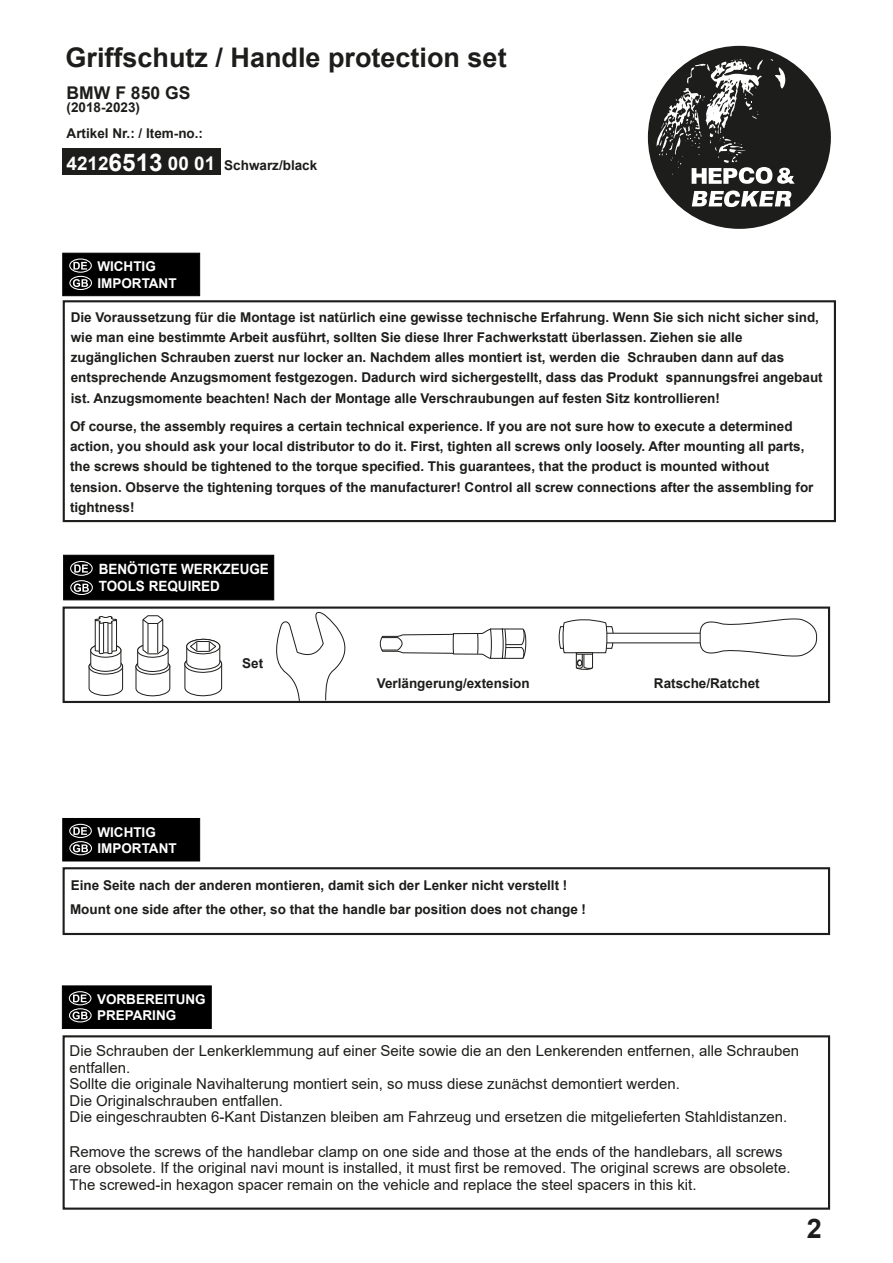
<style>
.page{position:relative;width:893px;height:1263px;background:#fff}
.page>*{position:absolute;margin:0;border:0;box-sizing:border-box;transform-origin:0 0}
.t1{font:700 27px "Arial";color:#1d1d1b}
.t2{font:700 17.55px "Arial";color:#1d1d1b}
.t3{font:15px/16.5px "Arial";color:#1d1d1b}
.t4{font:700 14.1px/17px "Arial";color:#fff;scale:.95 1}
.t5{font:700 13.5px/20.2px "Arial";color:#1d1d1b}
.t6{font:700 13.5px/16.2px "Arial";color:#fff}
.s1{font-size:18.9px;color:#fff}
.s2{font-size:24.3px;color:#fff}
</style>
<div class="page">
<div style="left:648px;top:46px;width:183px;height:183px;background:#1d1d1b;border-radius:50%"></div>
<svg style="left:692px;top:191px;width:99px;height:16px"></svg>
<svg style="left:656px;top:59px;width:139px;height:125px"></svg>
<div style="left:63px;top:300px;width:773px;height:222px;border:2px solid #1d1d1b"></div>
<div style="left:62px;top:253px;width:138px;height:43px;background:#000;border:1px solid #000"></div>
<svg style="left:88px;top:616px;width:36px;height:80px"></svg>
<div style="left:62px;top:818px;width:138px;height:43px;background:#000;border:1px solid #000"></div>
<div style="left:62px;top:148px;width:159px;height:27px;background:#1d1d1b"></div>
<svg style="left:73px;top:262px;width:14px;height:8px"></svg>
<div style="left:69px;top:258px;width:23px;height:15px;border:1px solid #fff;border-radius:50%"></div>
<svg style="left:73px;top:279px;width:15px;height:8px"></svg>
<div style="left:69px;top:276px;width:23px;height:14px;border:1px solid #fff;border-radius:50%"></div>
<div style="left:62px;top:985px;width:150px;height:44px;background:#000;border:1px solid #000"></div>
<svg style="left:73px;top:994px;width:14px;height:8px"></svg>
<div style="left:69px;top:991px;width:22px;height:14px;border:1px solid #fff;border-radius:50%"></div>
<svg style="left:73px;top:1011px;width:15px;height:8px"></svg>
<div style="left:69px;top:1008px;width:23px;height:14px;border:1px solid #fff;border-radius:50%"></div>
<div style="left:63px;top:606px;width:767px;height:97px;border:2px solid #1d1d1b"></div>
<svg style="left:379px;top:628px;width:148px;height:31px"></svg>
<svg style="left:559px;top:619px;width:55px;height:51px"></svg>
<svg style="left:699px;top:618px;width:118px;height:39px"></svg>
<svg style="left:274px;top:611px;width:77px;height:92px"></svg>
<svg style="left:184px;top:638px;width:39px;height:59px"></svg>
<svg style="left:135px;top:615px;width:36px;height:82px"></svg>
<div style="left:63px;top:555px;width:211px;height:45px;background:#000;border:1px solid #000"></div>
<svg style="left:74px;top:564px;width:14px;height:9px"></svg>
<div style="left:70px;top:561px;width:23px;height:15px;border:1px solid #fff;border-radius:50%"></div>
<svg style="left:74px;top:583px;width:15px;height:9px"></svg>
<div style="left:70px;top:580px;width:23px;height:15px;border:1px solid #fff;border-radius:50%"></div>
<div style="left:63px;top:1035px;width:767px;height:175px;border:2px solid #1d1d1b"></div>
<svg style="left:73px;top:827px;width:14px;height:8px"></svg>
<div style="left:69px;top:824px;width:23px;height:14px;border:1px solid #fff;border-radius:50%"></div>
<svg style="left:73px;top:844px;width:15px;height:8px"></svg>
<div style="left:69px;top:841px;width:23px;height:14px;border:1px solid #fff;border-radius:50%"></div>
<div style="left:63px;top:867px;width:767px;height:68px;border:2px solid #1d1d1b"></div>
<h1 class="t1" style="left:66px;top:39px;width:443px">Griffschutz / Handle protection set</h1>
<p class="t2" style="left:67px;top:81px;width:125px">BMW F 850 GS</p>
<p class="t5" style="left:67px;top:95px;width:138px;line-height:25.7px">(2018-2023)<br>Artikel Nr.: / Item-no.:</p>
<p class="t5" style="left:67px;top:155px;width:252px"><span class="s1">4212</span><span class="s2">6513</span> <span class="s1">00 01</span> Schwarz/black</p>
<p class="t6" style="left:97px;top:259px;width:81px">WICHTIG<br>IMPORTANT</p>
<p class="t5" style="left:71px;top:307px;width:753px">Die Voraussetzung für die Montage ist natürlich eine gewisse technische Erfahrung. Wenn Sie sich nicht sicher sind, wie man eine bestimmte Arbeit ausführt, sollten Sie diese Ihrer Fachwerkstatt überlassen. Ziehen sie alle zugänglichen Schrauben zuerst nur locker an. Nachdem alles montiert ist, werden die Schrauben dann auf das entsprechende Anzugsmoment festgezogen. Dadurch wird sichergestellt, dass das Produkt spannungsfrei angebaut ist. Anzugsmomente beachten! Nach der Montage alle Verschraubungen auf festen Sitz kontrollieren!</p>
<p class="t5" style="left:70px;top:416px;width:745px">Of course, the assembly requires a certain technical experience. If you are not sure how to execute a determined action, you should ask your local distributor to do it. First, tighten all screws only loosely. After mounting all parts, the screws should be tightened to the torque specified. This guarantees, that the product is mounted without tension. Observe the tightening torques of the manufacturer! Control all screw connections after the assembling for tightness!</p>
<p class="t4" style="left:99px;top:561px;width:181px">BENÖTIGTE WERKZEUGE<br>TOOLS REQUIRED</p>
<p class="t6" style="left:97px;top:824px;width:81px">WICHTIG<br>IMPORTANT</p>
<p class="t5" style="left:242px;top:653px;width:23px">Set</p>
<p class="t5" style="left:377px;top:674px;width:155px">Verlängerung/extension</p>
<p class="t5" style="left:654px;top:674px;width:107px">Ratsche/Ratchet</p>
<p class="t5" style="left:70px;top:873px;width:518px;line-height:24px">Eine Seite nach der anderen montieren, damit sich der Lenker nicht verstellt !<br>Mount one side after the other, so that the handle bar position does not change !</p>
<p class="t6" style="left:97px;top:991px;width:110px">VORBEREITUNG<br>PREPARING</p>
<p class="t3" style="left:70px;top:1043px;width:731px">Die Schrauben der Lenkerklemmung auf einer Seite sowie die an den Lenkerenden entfernen, alle Schrauben entfallen.<br>Sollte die originale Navihalterung montiert sein, so muss diese zunächst demontiert werden.<br>Die Originalschrauben entfallen.<br>Die eingeschraubten 6-Kant Distanzen bleiben am Fahrzeug und ersetzen die mitgelieferten Stahldistanzen.</p>
<p class="t3" style="left:70px;top:1143px;width:722px">Remove the screws of the handlebar clamp on one side and those at the ends of the handlebars, all screws are obsolete. If the original navi mount is installed, it must first be removed. The original screws are obsolete.<br>The screwed-in hexagon spacer remain on the vehicle and replace the steel spacers in this kit.</p>
<h1 class="t1" style="left:807px;top:1210px;width:17px">2</h1>
</div>
